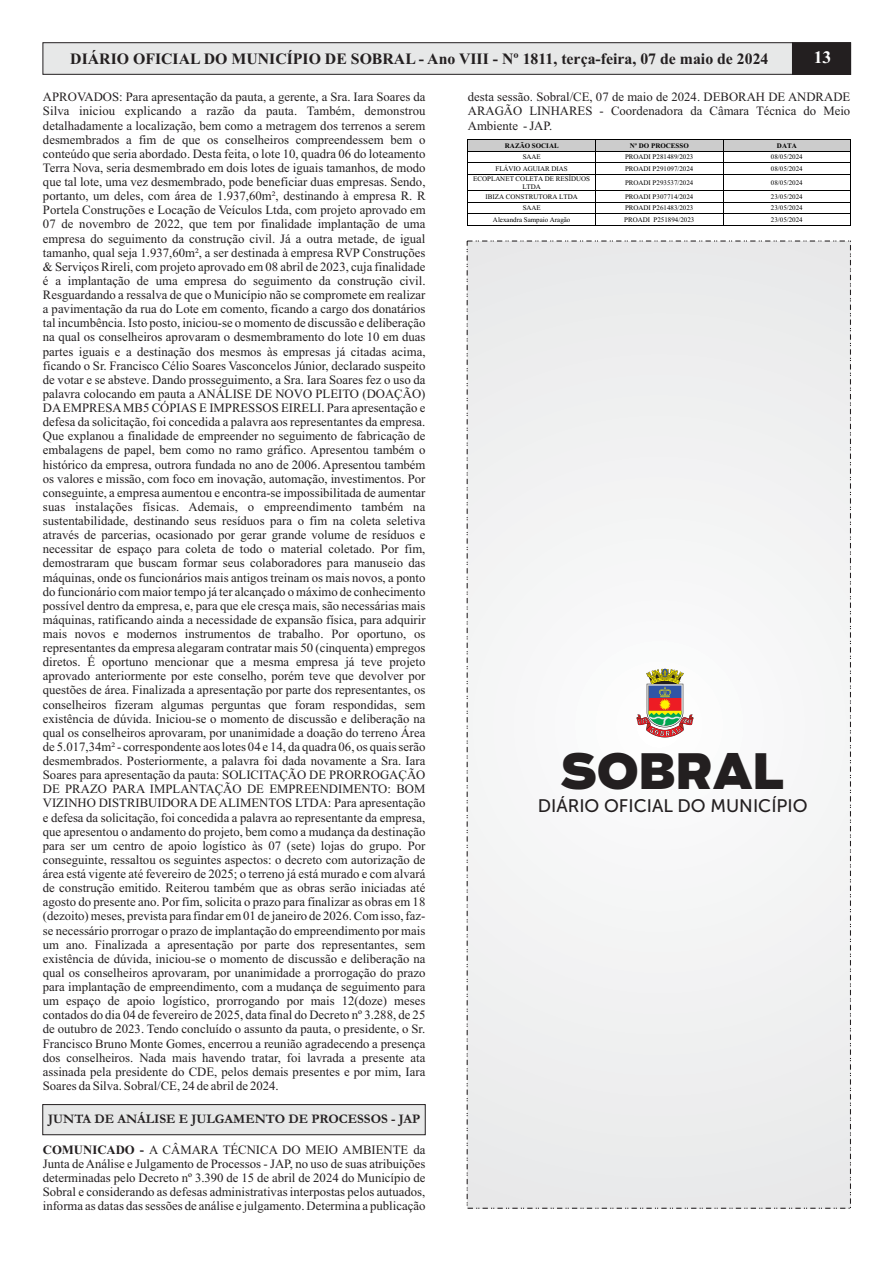
<style>
.page{position:relative;width:893px;height:1263px;background:#fff}
.page>*{position:absolute;margin:0;border:0;box-sizing:border-box;transform-origin:0 0}
.t1{font:900 48.3px "Boomer";color:#231f20}
.t2{font:18.15px "Museo Sans 500";color:#231f20}
.t3{font:700 17.55px "Times New Roman";color:#fff}
.t4{font:700 15.75px "Times New Roman";color:#231f20}
.t5{font:700 13.2px "Garamond";color:#231f20}
.t6{font:12.75px/14.1px "Times New Roman";color:#231f20;text-align:justify}
.t7{font:7.05px/7.9px "Times New Roman";color:#000;text-align:center}
.t8{font:700 7.05px "Times New Roman";color:#000}
.s1{font-weight:700}
</style>
<div class="page">
<svg style="left:42px;top:42px;width:809px;height:33px;background:#cdcece"></svg>
<hr style="left:792px;top:42px;width:1px;height:32px;background:#231f20">
<svg style="left:42px;top:1104px;width:384px;height:31px;background:#dadbdb"></svg>
<hr style="left:468px;top:140px;width:127px;height:1px;background:#ccc">
<div style="left:468px;top:141px;width:5px;height:8px;background:#ccc"></div>
<hr style="left:468px;top:149px;width:127px;height:2px;background:#ccc">
<div style="left:473px;top:141px;width:118px;height:8px;background:#ccc"></div>
<hr style="left:596px;top:140px;width:127px;height:1px;background:#ccc">
<div style="left:718px;top:141px;width:5px;height:8px;background:#ccc"></div>
<hr style="left:596px;top:149px;width:127px;height:2px;background:#ccc">
<div style="left:600px;top:141px;width:118px;height:8px;background:#ccc"></div>
<hr style="left:723px;top:140px;width:127px;height:1px;background:#ccc">
<div style="left:723px;top:141px;width:5px;height:8px;background:#ccc"></div>
<hr style="left:723px;top:149px;width:127px;height:2px;background:#ccc">
<div style="left:728px;top:141px;width:118px;height:8px;background:#ccc"></div>
<hr style="left:468px;top:139px;width:127px;height:1px;background:#000">
<hr style="left:596px;top:139px;width:127px;height:1px;background:#000">
<hr style="left:723px;top:139px;width:127px;height:1px;background:#000">
<hr style="left:468px;top:151px;width:127px;height:1px;background:#000">
<hr style="left:596px;top:151px;width:127px;height:1px;background:#000">
<hr style="left:723px;top:151px;width:127px;height:1px;background:#000">
<hr style="left:468px;top:162px;width:127px;height:1px;background:#000">
<hr style="left:596px;top:162px;width:127px;height:1px;background:#000">
<hr style="left:723px;top:162px;width:127px;height:1px;background:#000">
<hr style="left:468px;top:174px;width:127px;height:1px;background:#000">
<hr style="left:596px;top:174px;width:127px;height:1px;background:#000">
<hr style="left:723px;top:174px;width:127px;height:1px;background:#000">
<hr style="left:468px;top:190px;width:127px;height:1px;background:#000">
<hr style="left:596px;top:190px;width:127px;height:1px;background:#000">
<hr style="left:723px;top:190px;width:127px;height:1px;background:#000">
<hr style="left:468px;top:202px;width:127px;height:1px;background:#000">
<hr style="left:596px;top:202px;width:127px;height:1px;background:#000">
<hr style="left:723px;top:202px;width:127px;height:1px;background:#000">
<hr style="left:468px;top:214px;width:127px;height:1px;background:#000">
<hr style="left:596px;top:214px;width:127px;height:1px;background:#000">
<hr style="left:723px;top:214px;width:127px;height:1px;background:#000">
<hr style="left:468px;top:225px;width:127px;height:1px;background:#000">
<svg style="left:591px;top:139px;width:9px;height:87px"></svg>
<hr style="left:596px;top:225px;width:127px;height:1px;background:#000">
<svg style="left:723px;top:140px;width:1px;height:85px"></svg>
<hr style="left:723px;top:225px;width:127px;height:1px;background:#000">
<svg style="left:846px;top:139px;width:5px;height:87px"></svg>
<div style="left:467px;top:241px;width:383px;height:967px;background:#f1f1f2"></div>
<svg style="left:636px;top:669px;width:58px;height:68px"></svg>
<p class="t4" style="left:70px;top:54px;width:700px">DIÁRIO OFICIAL DO MUNICÍPIO DE SOBRAL - Ano VIII - Nº 1811, terça-feira, 07 de maio de 2024</p>
<h3 class="t3" style="left:814px;top:51px;width:19px">13</h3>
<p class="t6" style="left:43px;top:91px;width:385px">APROVADOS: Para apresentação da pauta, a gerente, a Sra. Iara Soares da Silva iniciou explicando a razão da pauta. Também, demonstrou detalhadamente a localização, bem como a metragem dos terrenos a serem desmembrados a fim de que os conselheiros compreendessem bem o conteúdo que seria abordado. Desta feita, o lote 10, quadra 06 do loteamento Terra Nova, seria desmembrado em dois lotes de iguais tamanhos, de modo que tal lote, uma vez desmembrado, pode beneficiar duas empresas. Sendo, portanto, um deles, com área de 1.937,60m², destinando à empresa R. R Portela Construções e Locação de Veículos Ltda, com projeto aprovado em 07 de novembro de 2022, que tem por finalidade implantação de uma empresa do seguimento da construção civil. Já a outra metade, de igual tamanho, qual seja 1.937,60m², a ser destinada à empresa RVP Construções &amp; Serviços Rireli, com projeto aprovado em 08 abril de 2023, cuja finalidade é a implantação de uma empresa do seguimento da construção civil.<br>Resguardando a ressalva de que o Município não se compromete em realizar a pavimentação da rua do Lote em comento, ficando a cargo dos donatários tal incumbência. Isto posto, iniciou-se o momento de discussão e deliberação na qual os conselheiros aprovaram o desmembramento do lote 10 em duas partes iguais e a destinação dos mesmos às empresas já citadas acima, ficando o Sr. Francisco Célio Soares Vasconcelos Júnior, declarado suspeito de votar e se absteve. Dando prosseguimento, a Sra. Iara Soares fez o uso da palavra colocando em pauta a ANÁLISE DE NOVO PLEITO (DOAÇÃO)<br>DAEMPRESAMB5 CÓPIAS E IMPRESSOS EIRELI. Para apresentação e defesa da solicitação, foi concedida a palavra aos representantes da empresa.<br>Que explanou a finalidade de empreender no seguimento de fabricação de embalagens de papel, bem como no ramo gráfico. Apresentou também o histórico da empresa, outrora fundada no ano de 2006. Apresentou também os valores e missão, com foco em inovação, automação, investimentos. Por conseguinte, a empresa aumentou e encontra-se impossibilitada de aumentar suas instalações físicas. Ademais, o empreendimento também na sustentabilidade, destinando seus resíduos para o fim na coleta seletiva através de parcerias, ocasionado por gerar grande volume de resíduos e necessitar de espaço para coleta de todo o material coletado. Por fim, demostraram que buscam formar seus colaboradores para manuseio das máquinas, onde os funcionários mais antigos treinam os mais novos, a ponto do funcionário com maior tempo já ter alcançado o máximo de conhecimento possível dentro da empresa, e, para que ele cresça mais, são necessárias mais máquinas, ratificando ainda a necessidade de expansão física, para adquirir mais novos e modernos instrumentos de trabalho. Por oportuno, os representantes da empresa alegaram contratar mais 50 (cinquenta) empregos diretos. É oportuno mencionar que a mesma empresa já teve projeto aprovado anteriormente por este conselho, porém teve que devolver por questões de área. Finalizada a apresentação por parte dos representantes, os conselheiros fizeram algumas perguntas que foram respondidas, sem existência de dúvida. Iniciou-se o momento de discussão e deliberação na qual os conselheiros aprovaram, por unanimidade a doação do terreno Área de 5.017,34m² - correspondente aos lotes 04 e 14, da quadra 06, os quais serão desmembrados. Posteriormente, a palavra foi dada novamente a Sra. Iara Soares para apresentação da pauta: SOLICITAÇÃO DE PRORROGAÇÃO DE PRAZO PARA IMPLANTAÇÃO DE EMPREENDIMENTO: BOM VIZINHO DISTRIBUIDORA DE ALIMENTOS LTDA: Para apresentação e defesa da solicitação, foi concedida a palavra ao representante da empresa, que apresentou o andamento do projeto, bem como a mudança da destinação para ser um centro de apoio logístico às 07 (sete) lojas do grupo. Por conseguinte, ressaltou os seguintes aspectos: o decreto com autorização de área está vigente até fevereiro de 2025; o terreno já está murado e com alvará de construção emitido. Reiterou também que as obras serão iniciadas até agosto do presente ano. Por fim, solicita o prazo para finalizar as obras em 18 (dezoito) meses, prevista para findar em 01 de janeiro de 2026. Com isso, faz&shy;se necessário prorrogar o prazo de implantação do empreendimento por mais um ano. Finalizada a apresentação por parte dos representantes, sem existência de dúvida, iniciou-se o momento de discussão e deliberação na qual os conselheiros aprovaram, por unanimidade a prorrogação do prazo para implantação de empreendimento, com a mudança de seguimento para um espaço de apoio logístico, prorrogando por mais 12(doze) meses contados do dia 04 de fevereiro de 2025, data final do Decreto nº 3.288, de 25 de outubro de 2023. Tendo concluído o assunto da pauta, o presidente, o Sr.<br>Francisco Bruno Monte Gomes, encerrou a reunião agradecendo a presença dos conselheiros. Nada mais havendo tratar, foi lavrada a presente ata assinada pela presidente do CDE, pelos demais presentes e por mim, Iara Soares da Silva. Sobral/CE, 24 de abril de 2024.</p>
<p class="t6" style="left:468px;top:91px;width:384px">desta sessão. Sobral/CE, 07 de maio de 2024. DEBORAH DE ANDRADE ARAGÃO LINHARES - Coordenadora da Câmara Técnica do Meio Ambiente - JAP.</p>
<p class="t8" style="left:505px;top:143px;width:55px">RAZÃO SOCIAL</p>
<p class="t8" style="left:630px;top:143px;width:61px">Nº DO PROCESSO</p>
<p class="t8" style="left:777px;top:143px;width:21px">DATA</p>
<p class="t7" style="left:523px;top:153px;width:20px">SAAE</p>
<p class="t7" style="left:625px;top:153px;width:70px">PROADI P281489/2023</p>
<p class="t7" style="left:771px;top:153px;width:33px">08/05/2024</p>
<p class="t7" style="left:495px;top:165px;width:74px">FLÁVIO AGUIAR DIAS</p>
<p class="t7" style="left:625px;top:165px;width:70px">PROADI P291097/2024</p>
<p class="t7" style="left:771px;top:165px;width:33px">08/05/2024</p>
<p class="t7" style="left:473px;top:175px;width:118px">ECOPLANET COLETA DE RESÍDUOS<br>LTDA</p>
<p class="t7" style="left:625px;top:179px;width:70px">PROADI P293537/2024</p>
<p class="t7" style="left:771px;top:179px;width:33px">08/05/2024</p>
<p class="t7" style="left:486px;top:193px;width:94px">IBIZA CONSTRUTORA LTDA</p>
<p class="t7" style="left:625px;top:193px;width:70px">PROADI P307714/2024</p>
<p class="t7" style="left:771px;top:193px;width:33px">23/05/2024</p>
<p class="t7" style="left:523px;top:205px;width:20px">SAAE</p>
<p class="t7" style="left:625px;top:205px;width:70px">PROADI P261483/2023</p>
<p class="t7" style="left:771px;top:205px;width:33px">23/05/2024</p>
<p class="t7" style="left:493px;top:216px;width:79px">Alexandra Sampaio Aragão</p>
<p class="t7" style="left:624px;top:216px;width:72px">PROADI P251894/2023</p>
<p class="t7" style="left:771px;top:216px;width:33px">23/05/2024</p>
<h1 class="t1" style="left:561px;top:750px;width:224px">SOBRAL</h1>
<h2 class="t2" style="left:538px;top:798px;width:271px">DIÁRIO OFICIAL DO MUNICÍPIO</h2>
<p class="t5" style="left:48px;top:1115px;width:373px">JUNTA DE ANÁLISE E JULGAMENTO DE PROCESSOS - JAP</p>
<p class="t6" style="left:43px;top:1144px;width:384px"><span class="s1">COMUNICADO -</span> A CÂMARA TÉCNICA DO MEIO AMBIENTE da Junta de Análise e Julgamento de Processos - JAP, no uso de suas atribuições determinadas pelo Decreto nº 3.390 de 15 de abril de 2024 do Município de Sobral e considerando as defesas administrativas interpostas pelos autuados, informa as datas das sessões de análise e julgamento. Determina a publicação</p>
</div>
